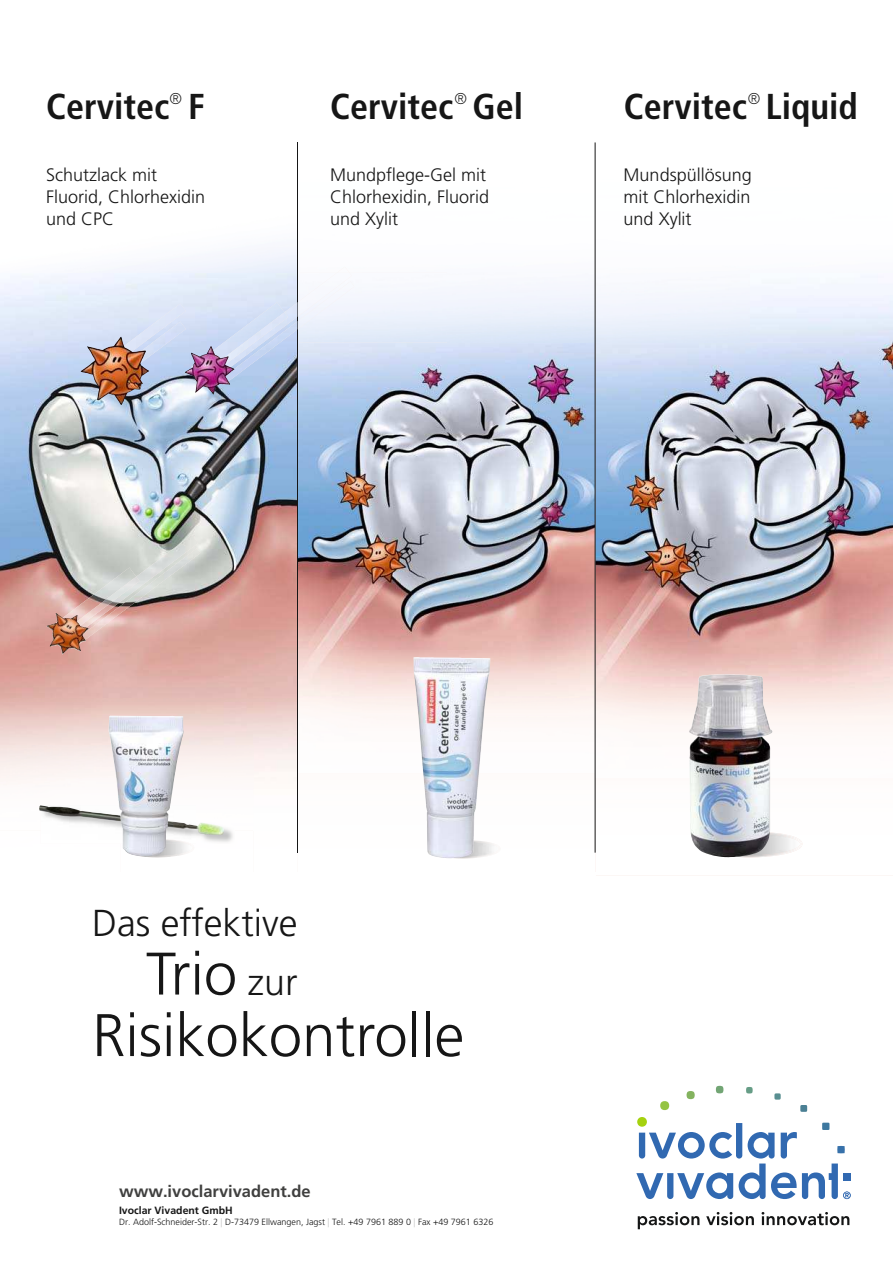
<style>
.page{position:relative;width:893px;height:1263px;background:#fff}
.page>*{position:absolute;margin:0;border:0;box-sizing:border-box;transform-origin:0 0}
.t1{font:300 60px/61.5px "Frutiger";color:#161616}
.t2{font:300 37.5px "Frutiger";color:#161616}
.t3{font:700 condensed 36px "Frutiger";color:#161616}
.t4{font:300 18px/21.6px "Frutiger";color:#161616}
.t5{font:700 16.5px "Frutiger";color:#40403f}
.t6{font:300 condensed 15.75px "Frutiger";color:#161616}
.t7{font:700 10.5px "Frutiger";color:#161616}
.t8{font:300 9px "Frutiger";color:#161616}
.s1{font-size:37.5px}
.s2{color:#c5c5c6}
</style>
<div class="page">
<img style="left:0;top:273px;width:297px;height:425px">
<img style="left:298px;top:276px;width:297px;height:375px">
<img style="left:596px;top:342px;width:297px;height:347px">
<img style="left:298px;top:651px;width:297px;height:52px">
<img style="left:299px;top:147px;width:594px;height:195px">
<hr style="left:297px;top:142px;width:1px;height:711px;background:#161616">
<hr style="left:595px;top:142px;width:1px;height:711px;background:#161616">
<img style="left:139px;top:844px;width:55px;height:13px">
<img style="left:413px;top:657px;width:76px;height:201px">
<img style="left:184px;top:826px;width:51px;height:18px">
<img style="left:184px;top:839px;width:7px;height:5px">
<img style="left:184px;top:840px;width:5px;height:4px">
<img style="left:39px;top:805px;width:185px;height:30px">
<img style="left:224px;top:302px;width:60px;height:1px">
<img style="left:191px;top:342px;width:23px;height:4px">
<img style="left:218px;top:303px;width:79px;height:18px">
<img style="left:299px;top:273px;width:53px;height:8px">
<svg style="left:337px;top:267px;width:12px;height:6px"></svg>
<img style="left:214px;top:312px;width:74px;height:34px">
<img style="left:220px;top:321px;width:77px;height:64px">
<img style="left:299px;top:281px;width:55px;height:47px">
<svg style="left:297px;top:301px;width:2px;height:29px"></svg>
<img style="left:149px;top:366px;width:36px;height:18px">
<img style="left:185px;top:346px;width:49px;height:49px">
<img style="left:51px;top:567px;width:83px;height:46px">
<img style="left:135px;top:535px;width:63px;height:13px">
<img style="left:72px;top:577px;width:62px;height:36px">
<img style="left:134px;top:548px;width:67px;height:48px">
<img style="left:77px;top:596px;width:67px;height:47px">
<img style="left:46px;top:613px;width:43px;height:41px">
<img style="left:109px;top:716px;width:75px;height:140px">
<img style="left:689px;top:674px;width:84px;height:183px">
<img style="left:107px;top:303px;width:79px;height:63px">
<img style="left:81px;top:337px;width:68px;height:68px">
<svg style="left:636px;top:1086px;width:215px;height:113px"></svg>
<svg style="left:638px;top:1212px;width:61px;height:17px"></svg>
<svg style="left:706px;top:1212px;width:48px;height:13px"></svg>
<svg style="left:762px;top:1212px;width:87px;height:13px"></svg>
<h3 class="t3" style="left:46px;top:92px;width:160px">Cervitec F</h3>
<h3 class="t3" style="left:330px;top:92px;width:194px">Cervitec Gel</h3>
<h3 class="t3" style="left:624px;top:92px;width:236px">Cervitec Liquid</h3>
<p class="t6" style="left:170px;top:90px;width:14px">®</p>
<p class="t6" style="left:454px;top:90px;width:14px">®</p>
<p class="t6" style="left:748px;top:90px;width:14px">®</p>
<p class="t4" style="left:46px;top:166px;width:161px">Schutzlack mit<br>Fluorid, Chlorhexidin und CPC</p>
<p class="t4" style="left:330px;top:166px;width:161px">Mundpflege-Gel mit<br>Chlorhexidin, Fluorid und Xylit</p>
<p class="t4" style="left:624px;top:166px;width:130px;text-align:justify">Mundspüllösung mit Chlorhexidin und Xylit</p>
<h2 class="t2" style="left:92px;top:907px;width:207px">Das effektive</h2>
<h1 class="t1" style="left:92px;top:948px;width:374px;text-indent:54px">Trio <span class="s1">zur<br></span>Risikokontrolle</h1>
<p class="t5" style="left:119px;top:1182px;width:193px">www.ivoclarvivadent.de</p>
<p class="t7" style="left:119px;top:1204px;width:115px">Ivoclar Vivadent GmbH</p>
<p class="t8" style="left:119px;top:1218px;width:376px">Dr. Adolf-Schneider-Str. 2 <span class="s2">|</span> D-73479 Ellwangen, Jagst <span class="s2">|</span> Tel. +49 7961 889 0 <span class="s2">|</span> Fax +49 7961 6326</p>
</div>
